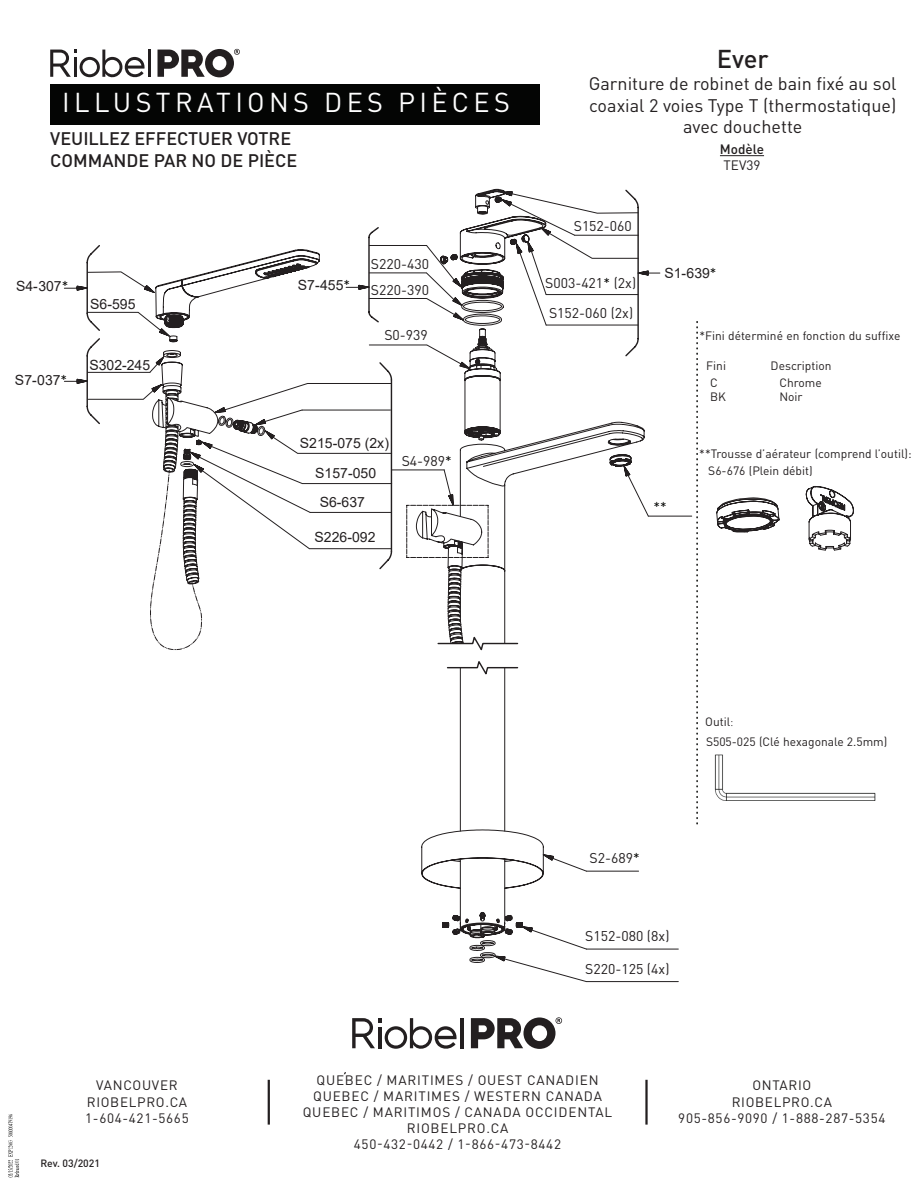
<style>
.page{position:relative;width:918px;height:1188px;background:#fff}
.page>*{position:absolute;margin:0;border:0;box-sizing:border-box;transform-origin:0 0}
.t1{font:27px "DIN Pro";letter-spacing:.16em;color:#fff}
.t2{font:500 25.5px "DIN Pro";color:#231f20}
.t3{font:18px/21.6px "DIN Pro";color:#231f20;text-align:center}
.t4{font:500 18px/21.6px "DIN Pro";color:#231f20}
.t5{font:14.25px "DIN Pro";color:#040503}
.t6{font:14.1px/30.2px "DIN Pro";color:#231f20}
.t7{font:14.1px "Arial";color:#231f20}
.t8{font:14.1px "DIN Pro";color:#040503}
.t9{font:13.8px "DIN Pro";color:#040503}
.t10{font:13.5px/16.2px "DIN Pro";letter-spacing:.05em;color:#231f20;text-align:center}
.t11{font:500 13.5px "DIN Pro";color:#231f20}
.t12{font:12px/14.4px "DIN Pro";color:#231f20}
.t13{font:11.4px/17.2px "DIN Pro";color:#040503}
.t14{font:10.95px "DIN Pro";color:#040503}
.t15{font:500 10.5px "DIN Pro";color:#231f20}
.s1{font-family:"DIN Pro";color:#040503}
.s2{color:#040503}
.s3{font-family:"Adobe Song Std";font-weight:300}
</style>
<div class="page">
<hr style="left:720px;top:155px;width:44px;height:1px;background:#231f20">
<svg style="left:696px;top:322px;width:2px;height:502px"></svg>
<svg style="left:806px;top:486px;width:48px;height:65px"></svg>
<svg style="left:716px;top:498px;width:63px;height:34px"></svg>
<hr style="left:648px;top:516px;width:44px;height:1px;background:#231f20">
<svg style="left:64px;top:189px;width:615px;height:793px"></svg>
<img style="left:714px;top:754px;width:162px;height:46px">
<svg style="left:50px;top:50px;width:95px;height:27px"></svg>
<hr style="left:148px;top:50px;width:3px;height:27px;background:#231f20">
<svg style="left:158px;top:49px;width:82px;height:28px"></svg>
<div style="left:50px;top:84px;width:490px;height:41px;background:#040504"></div>
<div style="left:511px;top:382px;width:62px;height:22px;background:#fff"></div>
<hr style="left:268px;top:1080px;width:2px;height:45px;background:#231f20">
<hr style="left:645px;top:1080px;width:3px;height:45px;background:#231f20">
<svg style="left:352px;top:1018px;width:105px;height:31px"></svg>
<hr style="left:461px;top:1018px;width:3px;height:30px;background:#231f20">
<svg style="left:471px;top:1017px;width:91px;height:32px"></svg>
<svg style="left:8px;top:1114px;width:11px;height:63px"></svg>
<h1 class="t1" style="left:62px;top:84px;width:449px">ILLUSTRATIONS DES PIÈCES</h1>
<h3 class="t4" style="left:50px;top:127px;width:249px">VEUILLEZ EFFECTUER VOTRE<br>COMMANDE PAR NO DE PIÈCE</h3>
<p class="t7" style="left:16px;top:277px;width:54px">S4-307<span class="s1">*</span></p>
<p class="t7" style="left:15px;top:370px;width:54px">S7-037<span class="s1">*</span></p>
<p class="t7" style="left:90px;top:294px;width:47px">S6-595</p>
<p class="t7" style="left:89px;top:355px;width:62px">S302-245</p>
<p class="t7" style="left:298px;top:276px;width:54px">S7-455<span class="s1">*</span></p>
<p class="t6" style="left:371px;top:248px;width:60px">S220-430</p>
<p class="t6" style="left:371px;top:274px;width:60px">S220-390</p>
<p class="t6" style="left:384px;top:319px;width:45px">S0-939</p>
<p class="t7" style="left:300px;top:433px;width:91px">S215-075 (2x)</p>
<p class="t7" style="left:315px;top:463px;width:63px">S157-050</p>
<p class="t7" style="left:320px;top:493px;width:47px">S6-637</p>
<p class="t7" style="left:315px;top:527px;width:63px">S226-092</p>
<p class="t6" style="left:402px;top:445px;width:51px">S4-989<span class="s2">*</span></p>
<h2 class="t2" style="left:717px;top:42px;width:54px">Ever</h2>
<h3 class="t3" style="left:589px;top:72px;width:309px">Garniture de robinet de bain fixé au sol coaxial 2 voies Type T (thermostatique) avec douchette</h3>
<p class="t11" style="left:720px;top:140px;width:46px">Modèle</p>
<p class="t10" style="left:724px;top:157px;width:38px">TEV39</p>
<p class="t6" style="left:574px;top:211px;width:60px">S152-060</p>
<p class="t6" style="left:545px;top:267px;width:93px">S003-421<span class="s2">*</span> (2x)<br>S152-060 (2x)</p>
<p class="t7" style="left:664px;top:264px;width:54px">S1-639<span class="s1">*</span></p>
<p class="t12" style="left:699px;top:328px;width:202px">*Fini déterminé en fonction du suffixe</p>
<p class="t13" style="left:720px;top:354px;width:9px">C</p>
<p class="t13" style="left:787px;top:354px;width:42px">Chrome<br>Black</p>
<p class="t12" style="left:706px;top:358px;width:21px">Fini</p>
<p class="t12" style="left:771px;top:356px;width:63px;line-height:17.1px;text-align:center">Description<br>Chrome</p>
<p class="t12" style="left:779px;top:389px;width:25px">Noir</p>
<p class="t12" style="left:710px;top:375px;width:17px">C<br>BK</p>
<p class="t8" style="left:654px;top:498px;width:15px">**</p>
<p class="t12" style="left:699px;top:446px;width:214px">**Trousse d’aérateur (comprend l’outil):</p>
<p class="t12" style="left:708px;top:449px;width:141px;text-indent:-10px">**Aerator Kit (Include tool) :<br>S6-676 (Plein débit)</p>
<p class="t5" style="left:699px;top:711px;width:44px">TOOL :</p>
<p class="t13" style="left:703px;top:731px;width:143px">S505-025 (Allen key 2.5mm)</p>
<p class="t12" style="left:705px;top:712px;width:184px;line-height:19.6px">Outil<span class="s3">:<br></span>S505-025 (Clé hexagonale 2.5mm)</p>
<p class="t9" style="left:708px;top:714px;width:43px">TOOL :</p>
<p class="t14" style="left:712px;top:735px;width:138px">S505-025 (Allen key 2.5mm)</p>
<p class="t12" style="left:709px;top:721px;width:152px">TOOL:<br>S505-025 (Allen Key 2.5mm)</p>
<p class="t6" style="left:590px;top:843px;width:52px">S2-689<span class="s2">*</span></p>
<p class="t6" style="left:585px;top:921px;width:86px">S152-080 (8x)</p>
<p class="t6" style="left:585px;top:953px;width:86px">S220-125 (4x)</p>
<p class="t10" style="left:303px;top:1071px;width:311px">QUEBEC / MARITIMES / OUEST CANADIEN<br>QUEBEC / MARITIMES / WESTERN CANADA<br>QUEBEC / MARITIMOS / CANADA OCCIDENTAL<br>RIOBELPRO.CA<br>450-432-0442 / 1-866-473-8442</p>
<p class="t10" style="left:85px;top:1077px;width:105px">VANCOUVER<br>RIOBELPRO.CA<br>1-604-421-5665</p>
<p class="t10" style="left:678px;top:1077px;width:209px">ONTARIO<br>RIOBELPRO.CA<br>905-856-9090 / 1-888-287-5354</p>
<p class="t15" style="left:40px;top:1156px;width:61px">Rev. 03/2021</p>
</div>
